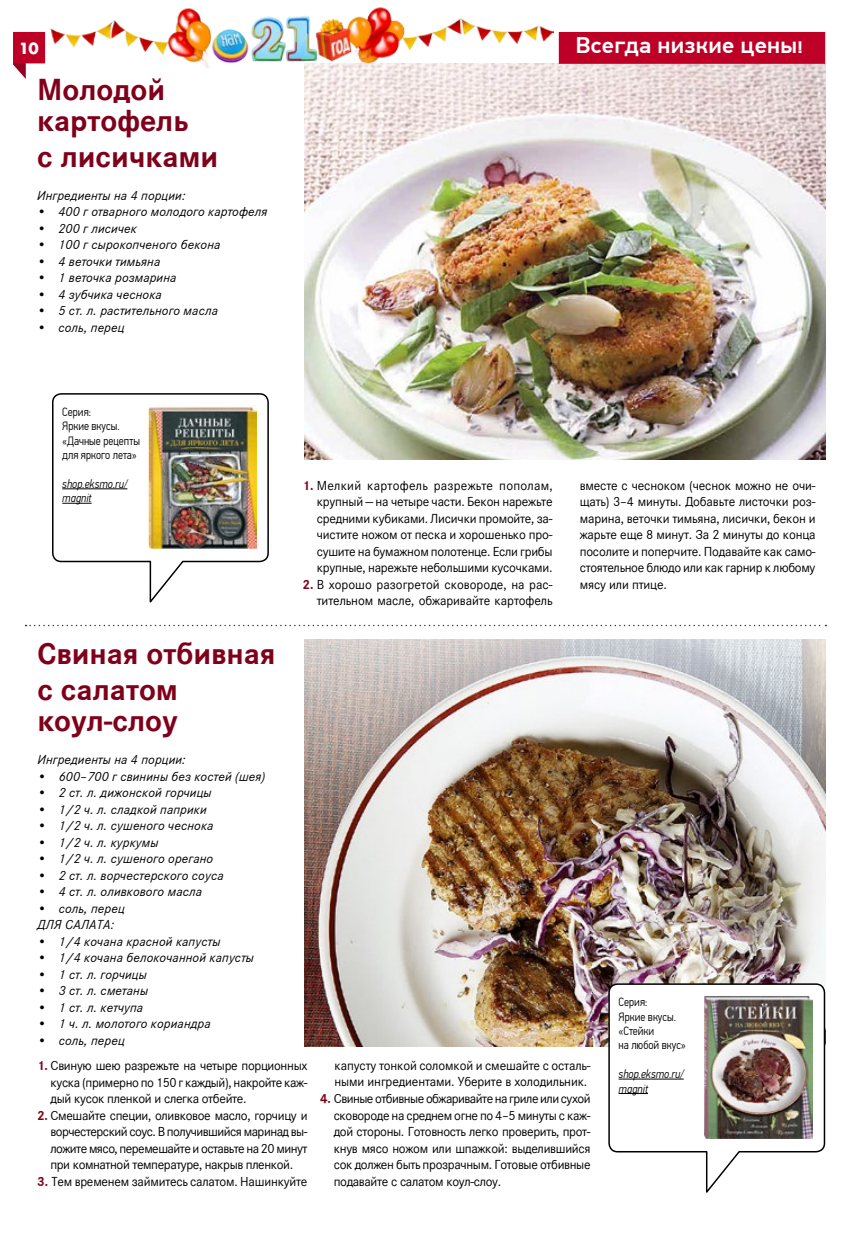
<style>
.page{position:relative;width:851px;height:1234px;background:#fff}
.page>*{position:absolute;margin:0;border:0;box-sizing:border-box;transform-origin:0 0}
.t1{font:700 31.5px/35.7px "Corporate STCY";color:#7f001a}
.t2{font:500 22.65px "PF Din Text Pro";letter-spacing:.01em;color:#fff;scale:1.08 1}
.t3{font:700 15px "Favorit C";color:#fff}
.t4{font:13.5px/16.5px "Corporate STCY";letter-spacing:-.015em;color:#000;text-align:justify}
.t5{font:italic 13.5px/16.5px "Corporate STCY";letter-spacing:.01em;color:#000}
.t6{font:300 12px/14.4px "PF Din Text Cond Pro";color:#000}
.t7{font:italic 300 12px/14.4px "PF Din Text Cond Pro";color:#000}
.s1{font-weight:700;color:#7f001a}
</style>
<div class="page">
<svg style="left:26px;top:624px;width:800px;height:2px"></svg>
<img style="left:305px;top:639px;width:520px;height:407px">
<img style="left:305px;top:63px;width:520px;height:396px">
<svg style="left:607px;top:982px;width:218px;height:211px"></svg>
<hr style="left:618px;top:1078px;width:65px;height:1px;background:#000">
<svg style="left:618px;top:1092px;width:29px;height:1px"></svg>
<img style="left:704px;top:994px;width:108px;height:144px">
<svg style="left:52px;top:393px;width:217px;height:210px"></svg>
<hr style="left:62px;top:488px;width:65px;height:1px;background:#000">
<hr style="left:62px;top:503px;width:30px;height:1px;background:#000">
<img style="left:148px;top:405px;width:108px;height:143px">
<img style="left:51px;top:7px;width:502px;height:61px">
<svg style="left:13px;top:32px;width:32px;height:47px"></svg>
<div style="left:558px;top:32px;width:267px;height:32px;background:#be0027"></div>
<p class="t3" style="left:19px;top:38px;width:22px">10</p>
<h2 class="t2" style="left:575px;top:32px;width:212px">Всегда низкие цены!</h2>
<h1 class="t1" style="left:37px;top:74px;width:152px;line-height:31.5px">Молодой картофель</h1>
<h1 class="t1" style="left:37px;top:139px;width:183px">с лисичками</h1>
<p class="t5" style="left:37px;top:187px;width:150px">Ингредиенты на 4 порции:</p>
<p class="t5" style="left:37px;top:204px;width:232px">• 400 г отварного молодого картофеля</p>
<p class="t5" style="left:37px;top:220px;width:101px">• 200 г лисичек</p>
<p class="t5" style="left:37px;top:237px;width:185px">• 100 г сырокопченого бекона</p>
<p class="t5" style="left:37px;top:253px;width:125px">• 4 веточки тимьяна</p>
<p class="t5" style="left:37px;top:270px;width:141px">• 1 веточка розмарина</p>
<p class="t5" style="left:37px;top:286px;width:126px">• 4 зубчика чеснока</p>
<p class="t5" style="left:37px;top:303px;width:182px">• 5 ст. л. растительного масла</p>
<p class="t5" style="left:37px;top:319px;width:89px">• соль, перец</p>
<p class="t6" style="left:62px;top:404px;width:79px">Серия:<br>Яркие вкусы. «Дачные рецепты для яркого лета»</p>
<p class="t7" style="left:62px;top:476px;width:67px">shop.eksmo.ru/ magnit</p>
<p class="t4" style="left:316px;top:477px;width:237px;text-indent:-14px"><span class="s1">1.</span> Мелкий картофель разрежьте пополам, крупный — на четыре части. Бекон нарежьте средними кубиками. Лисички промойте, за&shy;чистите ножом от песка и хорошенько про&shy;сушите на бумажном полотенце. Если грибы крупные, нарежьте небольшими кусочками.</p>
<p class="t4" style="left:302px;top:576px;width:252px;text-align:right"><span class="s1">2.</span> В хорошо разогретой сковороде, на рас&shy;тительном масле, обжаривайте картофель</p>
<p class="t4" style="left:579px;top:477px;width:237px">вместе с чесноком (чеснок можно не очи&shy;щать) 3–4 минуты. Добавьте листочки роз&shy;марина, веточки тимьяна, лисички, бекон и жарьте еще 8 минут. За 2 минуты до конца посолите и поперчите. Подавайте как само&shy;стоятельное блюдо или как гарнир к любому мясу или птице.</p>
<h1 class="t1" style="left:37px;top:635px;width:240px">Свиная отбивная с салатом</h1>
<h1 class="t1" style="left:37px;top:703px;width:142px">коул-слоу</h1>
<p class="t5" style="left:37px;top:751px;width:150px">Ингредиенты на 4 порции:</p>
<p class="t5" style="left:37px;top:767px;width:229px">• 600–700 г свинины без костей (шея)</p>
<p class="t5" style="left:37px;top:784px;width:176px">• 2 ст. л. дижонской горчицы</p>
<p class="t5" style="left:37px;top:800px;width:171px">• 1/2 ч. л. сладкой паприки</p>
<p class="t5" style="left:37px;top:817px;width:177px">• 1/2 ч. л. сушеного чеснока</p>
<p class="t5" style="left:37px;top:833px;width:123px">• 1/2 ч. л. куркумы</p>
<p class="t5" style="left:37px;top:850px;width:177px">• 1/2 ч. л. сушеного орегано</p>
<p class="t5" style="left:37px;top:866px;width:188px">• 2 ст. л. ворчестерского соуса</p>
<p class="t5" style="left:37px;top:883px;width:166px">• 4 ст. л. оливкового масла</p>
<p class="t5" style="left:37px;top:899px;width:89px">• соль, перец<br>ДЛЯ САЛАТА:</p>
<p class="t5" style="left:37px;top:932px;width:184px">• 1/4 кочана красной капусты</p>
<p class="t5" style="left:37px;top:949px;width:218px">• 1/4 кочана белокочанной капусты</p>
<p class="t5" style="left:37px;top:965px;width:111px">• 1 ст. л. горчицы</p>
<p class="t5" style="left:37px;top:982px;width:112px">• 3 ст. л. сметаны</p>
<p class="t5" style="left:37px;top:998px;width:107px">• 1 ст. л. кетчупа</p>
<p class="t5" style="left:37px;top:1015px;width:175px">• 1 ч. л. молотого кориандра</p>
<p class="t5" style="left:37px;top:1031px;width:89px">• соль, перец</p>
<p class="t4" style="left:51px;top:1056px;width:258px;text-indent:-13px"><span class="s1">1.</span> Свиную шею разрежьте на четыре порционных куска (примерно по 150 г каждый), накройте каж&shy;дый кусок пленкой и слегка отбейте.</p>
<p class="t4" style="left:50px;top:1106px;width:258px;text-indent:-13px"><span class="s1">2.</span> Смешайте специи, оливковое масло, горчицу и ворчестерский соус. В получившийся маринад вы&shy;ложите мясо, перемешайте и оставьте на 20 минут при комнатной температуре, накрыв пленкой.</p>
<p class="t4" style="left:37px;top:1172px;width:272px"><span class="s1">3.</span> Тем временем займитесь салатом. Нашинкуйте</p>
<p class="t4" style="left:334px;top:1056px;width:257px">капусту тонкой соломкой и смешайте с осталь&shy;ными ингредиентами. Уберите в холодильник.</p>
<p class="t4" style="left:333px;top:1089px;width:258px;text-indent:-13px"><span class="s1">4.</span> Свиные отбивные обжаривайте на гриле или сухой сковороде на среднем огне по 4–5 минуты с каж&shy;дой стороны. Готовность легко проверить, прот&shy;кнув мясо ножом или шпажкой: выделившийся сок должен быть прозрачным. Готовые отбивные подавайте с салатом коул-слоу.</p>
<p class="t6" style="left:618px;top:994px;width:69px">Серия:<br>Яркие вкусы. «Стейки<br>на любой вкус»</p>
<p class="t7" style="left:618px;top:1066px;width:67px">shop.eksmo.ru/ magnit</p>
</div>
